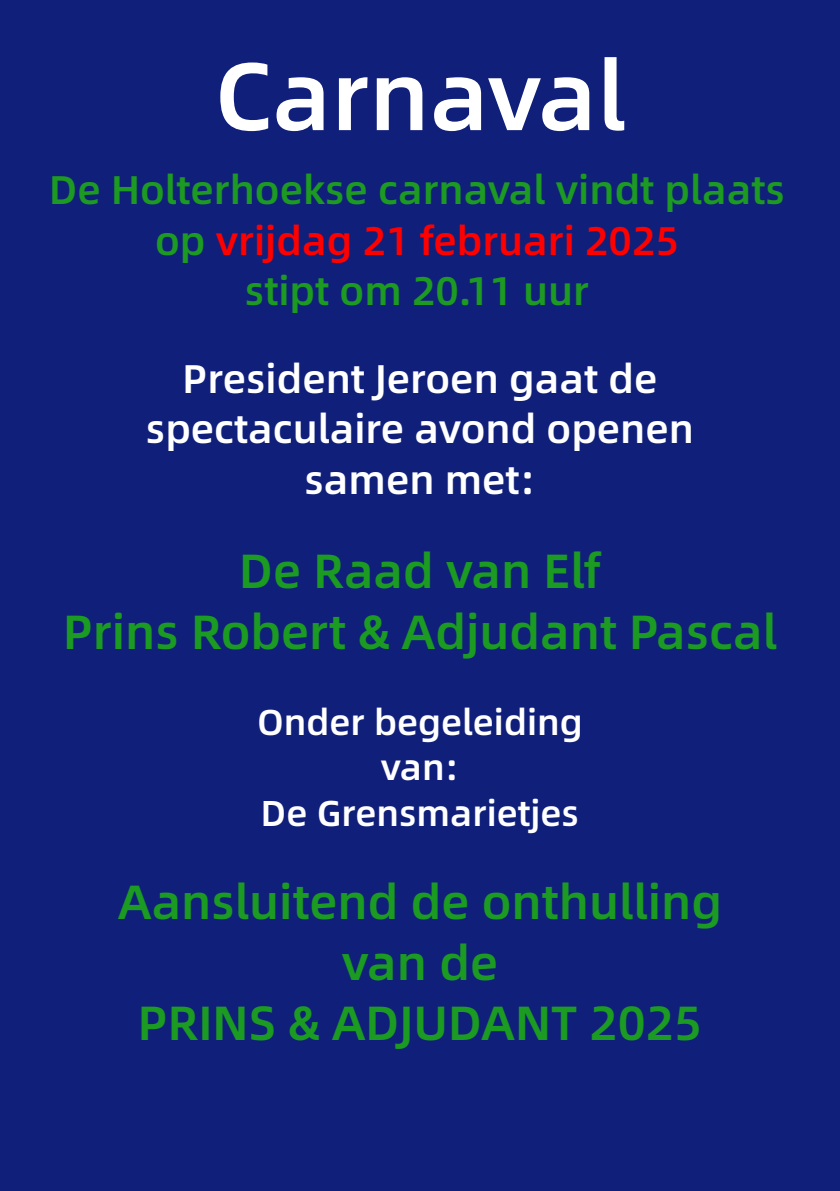
<style>
.page{position:relative;width:840px;height:1191px;background:#fff}
.page>*{position:absolute;margin:0;border:0;box-sizing:border-box;transform-origin:0 0}
.t1{font:500 96px "Alibaba Sans";color:#fff}
.t2{font:500 48px/60.6px "Alibaba Sans";color:#1c9b22;text-align:center}
.t3{font:500 40px/50.4px "Alibaba Sans";color:#1d9a22;text-align:center}
.t4{font:500 40px/50.4px "Alibaba Sans";color:#fff;text-align:center}
.t5{font:500 36px/45.4px "Alibaba Sans";color:#fff;text-align:center}
.s1{color:#f00}
</style>
<div class="page">
<div style="left:0;top:0;width:839px;height:1191px;background:#10207a"></div>
<h1 class="t1" style="left:214px;top:22px;width:413px">Carnaval</h1>
<p class="t3" style="left:49px;top:163px;width:737px">De Holterhoekse carnaval vindt plaats op <span class="s1">vrijdag 21 februari 2025<br></span>stipt om 20.11 uur</p>
<p class="t4" style="left:146px;top:351px;width:549px">President Jeroen gaat de spectaculaire avond openen samen met:</p>
<p class="t2" style="left:63px;top:538px;width:715px">De Raad van Elf<br>Prins Robert &amp; Adjudant Pascal</p>
<p class="t5" style="left:257px;top:697px;width:327px">Onder begeleiding van:<br>De Grensmarietjes</p>
<p class="t2" style="left:118px;top:869px;width:605px">Aansluitend de onthulling van de<br>PRINS &amp; ADJUDANT 2025</p>
</div>
